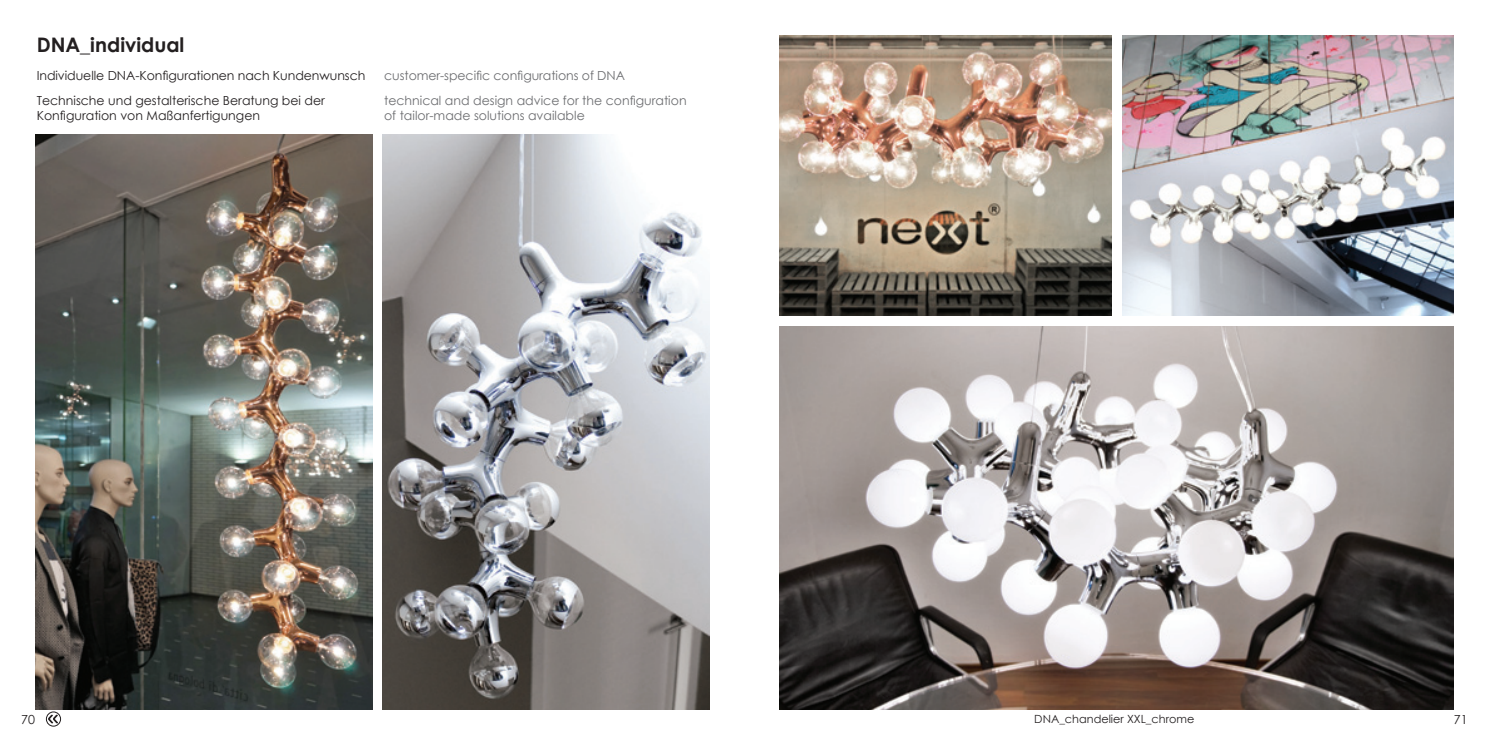
<style>
.page{position:relative;width:1489px;height:745px;background:#fff}
.page>*{position:absolute;margin:0;border:0;box-sizing:border-box;transform-origin:0 0}
.t1{font:700 20px "Century Gothic";color:#231f20}
.t2{font:12.5px/25px "Century Gothic";color:#231f20}
.t3{font:12.5px/25px "Century Gothic";color:#6c6d70}
.t4{font:11.25px "Century Gothic";color:#231f20}
</style>
<div class="page">
<img style="left:780px;top:326px;width:673px;height:383px">
<img style="left:780px;top:35px;width:331px;height:280px">
<img style="left:383px;top:135px;width:326px;height:574px">
<img style="left:1122px;top:35px;width:331px;height:280px">
<img style="left:35px;top:135px;width:337px;height:574px">
<svg style="left:48px;top:714px;width:10px;height:9px"></svg>
<div style="left:46px;top:711px;width:15px;height:15px;border:1px solid #231f20;border-radius:50%"></div>
<h1 class="t1" style="left:37px;top:29px;width:149px">DNA_individual</h1>
<p class="t2" style="left:37px;top:63px;width:330px">Individuelle DNA-Konfigurationen nach Kundenwunsch<br>Technische und gestalterische Beratung bei der</p>
<p class="t2" style="left:37px;top:103px;width:225px">Konfiguration von Maßanfertigungen</p>
<p class="t3" style="left:384px;top:63px;width:304px">customer-specific configurations of DNA<br>technical and design advice for the configuration</p>
<p class="t3" style="left:384px;top:103px;width:202px">of tailor-made solutions available</p>
<p class="t2" style="left:21px;top:706px;width:15px">70</p>
<p class="t2" style="left:1453px;top:706px;width:15px">71</p>
<p class="t4" style="left:1034px;top:711px;width:161px">DNA_chandelier XXL_chrome</p>
</div>
